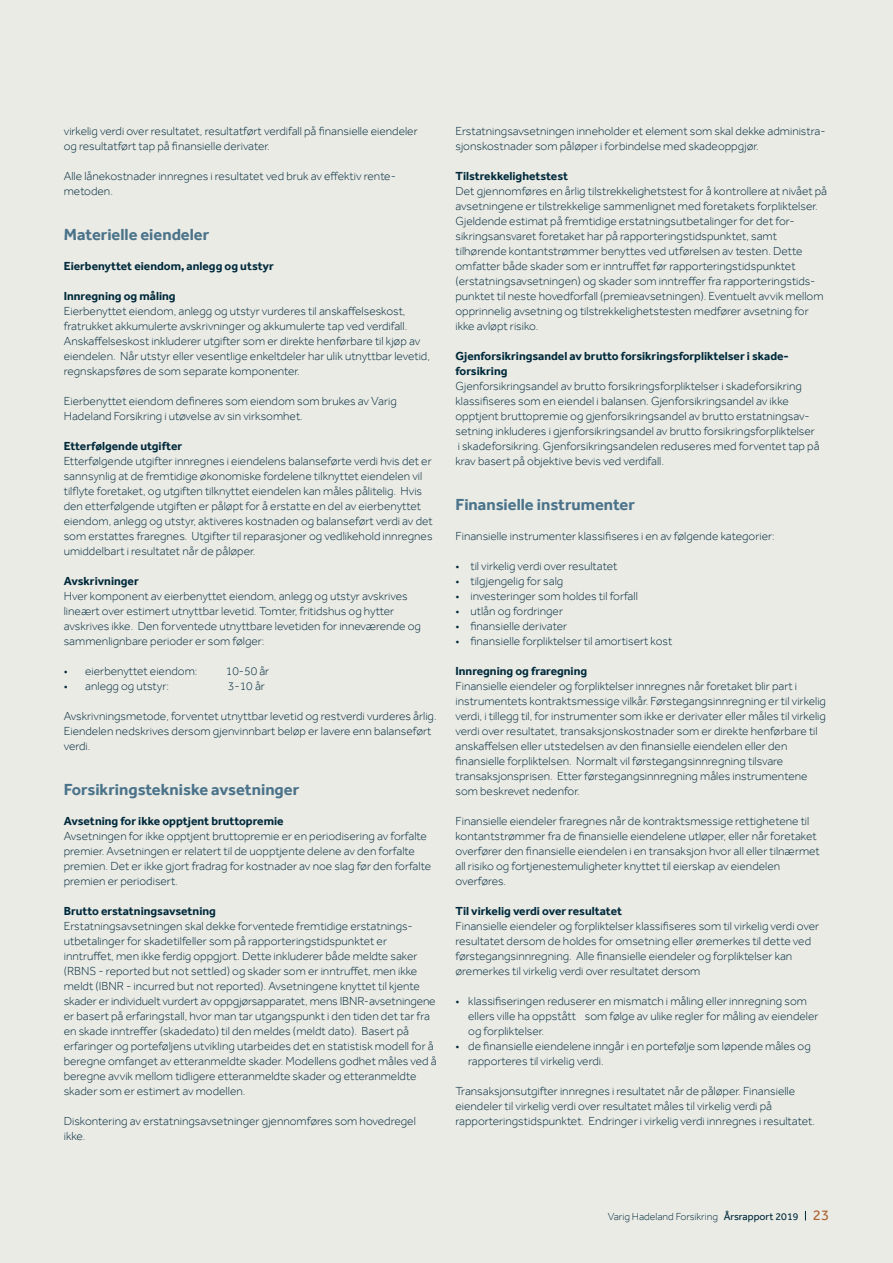
<style>
.page{position:relative;width:893px;height:1263px;background:#ebebe6}
.page>*{position:absolute;margin:0;border:0;box-sizing:border-box;transform-origin:0 0}
.t1{font:700 16.5px "Effra";color:#4b738a}
.t2{font:300 12px/15px "Effra";color:#002a3b}
.t3{font:700 12px/15px "Effra";color:#002a3b}
.t4{font:300 10.5px "Effra";color:#002a3b}
.s1{font-weight:400}
.s2{font-weight:400;font-size:15px;color:#ae6534}
</style>
<div class="page">
<p class="t2" style="left:64px;top:123px;width:355px">virkelig verdi over resultatet, resultatført verdifall på finansielle eiendeler og resultatført tap på finansielle derivater.</p>
<p class="t2" style="left:64px;top:168px;width:334px">Alle lånekostnader innregnes i resultatet ved bruk av effektiv rente&shy;metoden.</p>
<h1 class="t1" style="left:64px;top:225px;width:147px">Materielle eiendeler</h1>
<p class="t3" style="left:64px;top:258px;width:211px">Eierbenyttet eiendom, anlegg og utstyr</p>
<p class="t3" style="left:64px;top:288px;width:113px">Innregning og måling</p>
<p class="t2" style="left:64px;top:303px;width:368px">Eierbenyttet eiendom, anlegg og utstyr vurderes til anskaffelseskost, fratrukket akkumulerte avskrivninger og akkumulerte tap ved verdifall.<br>Anskaffelseskost inkluderer utgifter som er direkte henførbare til kjøp av eiendelen. Når utstyr eller vesentlige enkeltdeler har ulik utnyttbar levetid, regnskapsføres de som separate komponenter.</p>
<p class="t2" style="left:64px;top:393px;width:334px">Eierbenyttet eiendom defineres som eiendom som brukes av Varig<br>Hadeland Forsikring i utøvelse av sin virksomhet.</p>
<p class="t3" style="left:64px;top:438px;width:120px">Etterfølgende utgifter</p>
<p class="t2" style="left:64px;top:453px;width:370px">Etterfølgende utgifter innregnes i eiendelens balanseførte verdi hvis det er sannsynlig at de fremtidige økonomiske fordelene tilknyttet eiendelen vil tilflyte foretaket, og utgiften tilknyttet eiendelen kan måles pålitelig. Hvis den etterfølgende utgiften er påløpt for å erstatte en del av eierbenyttet eiendom, anlegg og utstyr, aktiveres kostnaden og balanseført verdi av det som erstattes fraregnes. Utgifter til reparasjoner og vedlikehold innregnes umiddelbart i resultatet når de påløper.</p>
<p class="t3" style="left:64px;top:573px;width:76px">Avskrivninger</p>
<p class="t2" style="left:64px;top:588px;width:359px">Hver komponent av eierbenyttet eiendom, anlegg og utstyr avskrives lineært over estimert utnyttbar levetid. Tomter, fritidshus og hytter avskrives ikke. Den forventede utnyttbare levetiden for inneværende og sammenlignbare perioder er som følger:</p>
<p class="t2" style="left:64px;top:663px;width:135px">• eierbenyttet eiendom:</p>
<p class="t2" style="left:226px;top:663px;width:45px">10-50 år</p>
<p class="t2" style="left:64px;top:678px;width:107px">• anlegg og utstyr:</p>
<p class="t2" style="left:228px;top:678px;width:38px">3- 10 år</p>
<p class="t2" style="left:64px;top:708px;width:374px">Avskrivningsmetode, forventet utnyttbar levetid og restverdi vurderes årlig.<br>Eiendelen nedskrives dersom gjenvinnbart beløp er lavere enn balanseført verdi.</p>
<h1 class="t1" style="left:64px;top:780px;width:237px">Forsikringstekniske avsetninger</h1>
<p class="t3" style="left:64px;top:813px;width:221px">Avsetning for ikke opptjent bruttopremie</p>
<p class="t2" style="left:64px;top:828px;width:369px">Avsetningen for ikke opptjent bruttopremie er en periodisering av forfalte premier. Avsetningen er relatert til de uopptjente delene av den forfalte premien. Det er ikke gjort fradrag for kostnader av noe slag før den forfalte premien er periodisert.</p>
<p class="t3" style="left:64px;top:903px;width:154px">Brutto erstatningsavsetning</p>
<p class="t2" style="left:64px;top:918px;width:374px">Erstatningsavsetningen skal dekke forventede fremtidige erstatnings&shy;utbetalinger for skadetilfeller som på rapporteringstidspunktet er inntruffet, men ikke ferdig oppgjort. Dette inkluderer både meldte saker (RBNS - reported but not settled) og skader som er inntruffet, men ikke meldt (IBNR - incurred but not reported). Avsetningene knyttet til kjente skader er individuelt vurdert av oppgjørsapparatet, mens IBNR-avsetningene er basert på erfaringstall, hvor man tar utgangspunkt i den tiden det tar fra en skade inntreffer (skadedato) til den meldes (meldt dato). Basert på erfaringer og porteføljens utvikling utarbeides det en statistisk modell for å beregne omfanget av etteranmeldte skader. Modellens godhet måles ved å beregne avvik mellom tidligere etteranmeldte skader og etteranmeldte skader som er estimert av modellen.</p>
<p class="t2" style="left:64px;top:1113px;width:354px">Diskontering av erstatningsavsetninger gjennomføres som hovedregel ikke.</p>
<p class="t2" style="left:455px;top:123px;width:372px">Erstatningsavsetningen inneholder et element som skal dekke administra&shy;sjonskostnader som påløper i forbindelse med skadeoppgjør.</p>
<p class="t3" style="left:455px;top:168px;width:114px">Tilstrekkelighetstest</p>
<p class="t2" style="left:455px;top:183px;width:373px">Det gjennomføres en årlig tilstrekkelighetstest for å kontrollere at nivået på avsetningene er tilstrekkelige sammenlignet med foretakets forpliktelser.<br>Gjeldende estimat på fremtidige erstatningsutbetalinger for det for&shy;sikringsansvaret foretaket har på rapporteringstidspunktet, samt tilhørende kontantstrømmer benyttes ved utførelsen av testen. Dette omfatter både skader som er inntruffet før rapporteringstidspunktet (erstatningsavsetningen) og skader som inntreffer fra rapporteringstids&shy;punktet til neste hovedforfall (premieavsetningen). Eventuelt avvik mellom opprinnelig avsetning og tilstrekkelighetstesten medfører avsetning for ikke avløpt risiko.</p>
<p class="t3" style="left:455px;top:348px;width:335px">Gjenforsikringsandel av brutto forsikringsforpliktelser i skade&shy;forsikring</p>
<p class="t2" style="left:455px;top:378px;width:366px">Gjenforsikringsandel av brutto forsikringsforpliktelser i skadeforsikring klassifiseres som en eiendel i balansen. Gjenforsikringsandel av ikke opptjent bruttopremie og gjenforsikringsandel av brutto erstatningsav&shy;setning inkluderes i gjenforsikringsandel av brutto forsikringsforpliktelser i skadeforsikring. Gjenforsikringsandelen reduseres med forventet tap på krav basert på objektive bevis ved verdifall.</p>
<h1 class="t1" style="left:455px;top:495px;width:181px">Finansielle instrumenter</h1>
<p class="t2" style="left:455px;top:528px;width:321px">Finansielle instrumenter klassifiseres i en av følgende kategorier:</p>
<p class="t2" style="left:455px;top:558px;width:163px">• til virkelig verdi over resultatet</p>
<p class="t2" style="left:455px;top:573px;width:109px">• tilgjengelig for salg</p>
<p class="t2" style="left:455px;top:588px;width:184px">• investeringer som holdes til forfall</p>
<p class="t2" style="left:455px;top:603px;width:109px">• utlån og fordringer</p>
<p class="t2" style="left:455px;top:618px;width:113px">• finansielle derivater</p>
<p class="t2" style="left:455px;top:633px;width:218px">• finansielle forpliktelser til amortisert kost</p>
<p class="t3" style="left:455px;top:663px;width:133px">Innregning og fraregning</p>
<p class="t2" style="left:455px;top:678px;width:372px">Finansielle eiendeler og forpliktelser innregnes når foretaket blir part i instrumentets kontraktsmessige vilkår. Førstegangsinnregning er til virkelig verdi, i tillegg til, for instrumenter som ikke er derivater eller måles til virkelig verdi over resultatet, transaksjonskostnader som er direkte henførbare til anskaffelsen eller utstedelsen av den finansielle eiendelen eller den finansielle forpliktelsen. Normalt vil førstegangsinnregning tilsvare transaksjonsprisen. Etter førstegangsinnregning måles instrumentene som beskrevet nedenfor.</p>
<p class="t2" style="left:455px;top:813px;width:366px">Finansielle eiendeler fraregnes når de kontraktsmessige rettighetene til kontantstrømmer fra de finansielle eiendelene utløper, eller når foretaket overfører den finansielle eiendelen i en transaksjon hvor all eller tilnærmet all risiko og fortjenestemuligheter knyttet til eierskap av eiendelen overføres.</p>
<p class="t3" style="left:455px;top:903px;width:168px">Til virkelig verdi over resultatet</p>
<p class="t2" style="left:455px;top:918px;width:365px">Finansielle eiendeler og forpliktelser klassifiseres som til virkelig verdi over resultatet dersom de holdes for omsetning eller øremerkes til dette ved førstegangsinnregning. Alle finansielle eiendeler og forpliktelser kan øremerkes til virkelig verdi over resultatet dersom</p>
<p class="t2" style="left:468px;top:993px;width:352px;text-indent:-13px">• klassifiseringen reduserer en mismatch i måling eller innregning som ellers ville ha oppstått som følge av ulike regler for måling av eiendeler og forpliktelser.</p>
<p class="t2" style="left:468px;top:1038px;width:344px;text-indent:-13px">• de finansielle eiendelene inngår i en portefølje som løpende måles og rapporteres til virkelig verdi.</p>
<p class="t2" style="left:455px;top:1083px;width:361px">Transaksjonsutgifter innregnes i resultatet når de påløper. Finansielle eiendeler til virkelig verdi over resultatet måles til virkelig verdi på rapporteringstidspunktet. Endringer i virkelig verdi innregnes i resultatet.</p>
<p class="t4" style="left:608px;top:1211px;width:223px">Varig Hadeland Forsikring <span class="s1">Årsrapport 2019</span> <span class="s2">23</span></p>
</div>
